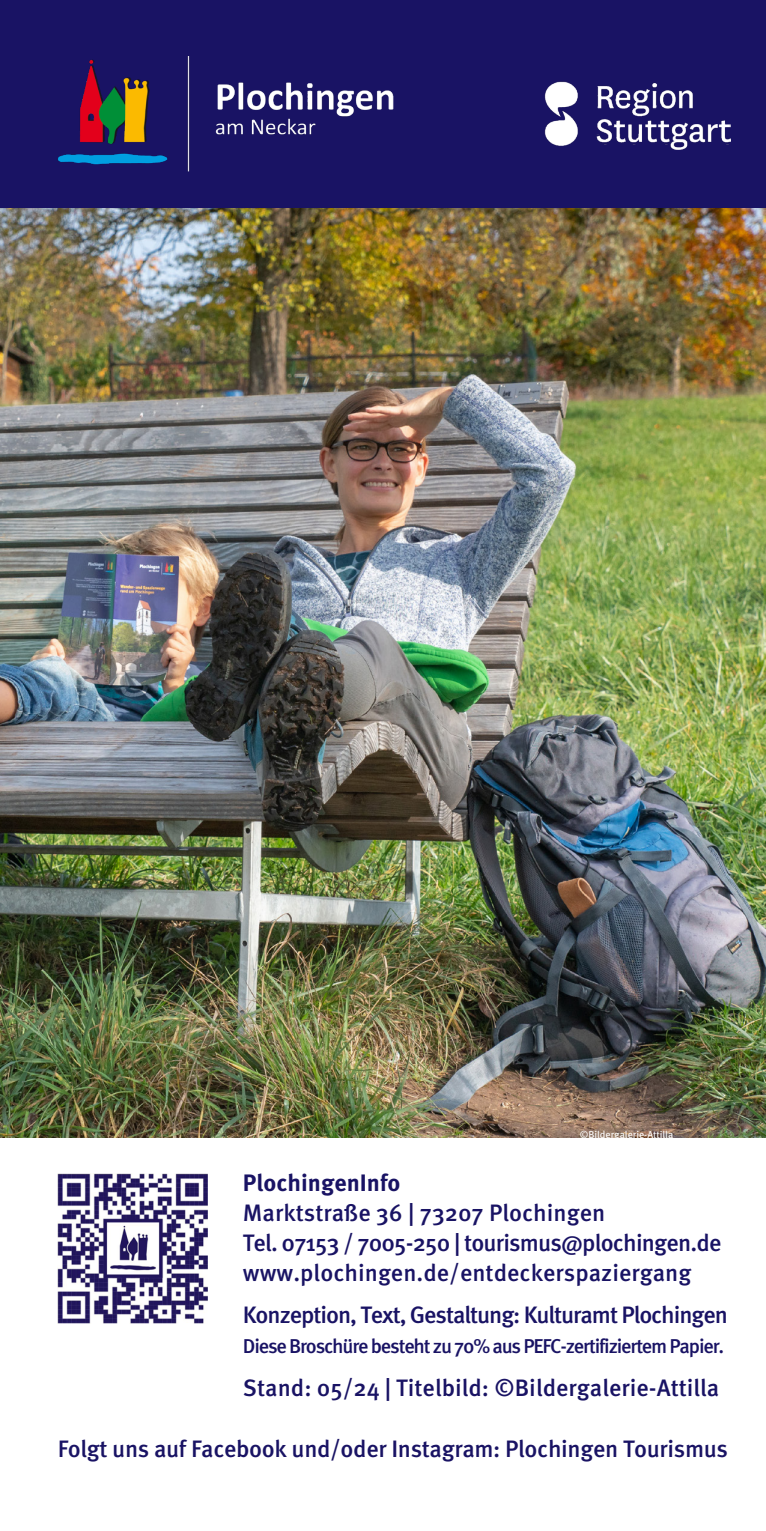
<style>
.page{position:relative;width:766px;height:1531px;background:#fff}
.page>*{position:absolute;margin:0;border:0;box-sizing:border-box;transform-origin:0 0}
.t1{font:500 23.75px/30px "Meta Pro";letter-spacing:-.015em;color:#191364}
.t2{font:500 23.75px "Meta Pro";letter-spacing:-.045em;color:#191364}
.t3{font:500 20px "Meta Pro";letter-spacing:-.06em;color:#191364}
.t4{font:10px "Meta OT";color:#fff}
.s1{font-family:"Meta OT";font-weight:700}
</style>
<div class="page">
<img style="left:0;top:207px;width:765px;height:930px">
<div style="left:0;top:0;width:765px;height:207px;background:#191364"></div>
<img style="left:544px;top:82px;width:186px;height:68px">
<img style="left:58px;top:1173px;width:149px;height:150px">
<img style="left:57px;top:57px;width:336px;height:115px">
<p class="t4" style="left:579px;top:1128px;width:95px">©Bildergalerie-Attilla</p>
<p class="t1" style="left:243px;top:1166px;width:364px"><span class="s1">PlochingenInfo<br></span>Marktstraße 36 | 73207 Plochingen</p>
<p class="t1" style="left:243px;top:1226px;width:480px">Tel. 07153 / 7005-250 | tourismus@plochingen.de www.plochingen.de/entdeckerspaziergang</p>
<p class="t2" style="left:243px;top:1297px;width:486px">Konzeption, Text, Gestaltung: Kulturamt Plochingen</p>
<p class="t3" style="left:243px;top:1331px;width:482px">Diese Broschüre besteht zu 70% aus PEFC-zertifiziertem Papier.</p>
<p class="t1" style="left:243px;top:1371px;width:478px">Stand: 05/24 | Titelbild: ©Bildergalerie-Attilla</p>
<p class="t1" style="left:58px;top:1432px;width:671px">Folgt uns auf Facebook und/oder Instagram: Plochingen Tourismus</p>
</div>
